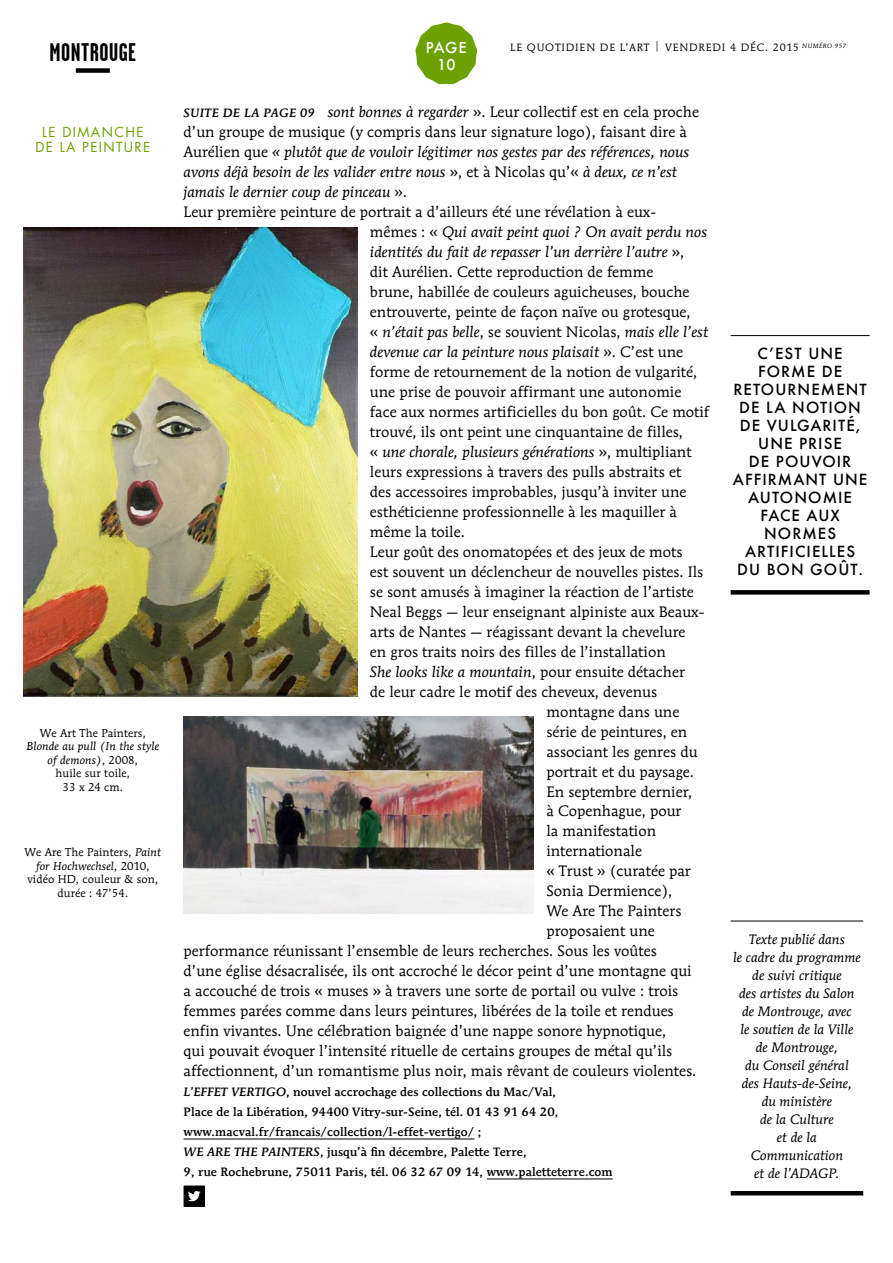
<style>
.page{position:relative;width:893px;height:1263px;background:#fff}
.page>*{position:absolute;margin:0;border:0;box-sizing:border-box;transform-origin:0 0}
._0_RUBRIQUE{font:700 25.5px "Garage Gothic";letter-spacing:.02em;color:#000}
._4_TEXTE_COURANT{font:15px/20px "Mendoza Roman";color:#000}
._4_TEXTE_COURANT-2{font:italic 15px/20px "Mendoza Roman";color:#000}
.MODULE_Exergue_Relan{font:500 15px/18px "Futura";letter-spacing:.07em;color:#000;text-align:center}
.t1{font:500 14.7px/16.5px "Futura";letter-spacing:.025em;color:#fff;text-align:center}
.MODULE_Info_en___Tex{font:italic 13.5px/18px "Mendoza Roman";color:#000;text-align:center}
._9_TOURNE_MARGE_Rapp{font:13.5px/15px "Futura";letter-spacing:.1em;color:#6ca200;text-align:center}
._7_NOTICE_Fin_d_arti{font:500 12px/20px "Mendoza Roman";letter-spacing:.01em;color:#000}
.t2{font:italic 500 12px "Mendoza Roman";letter-spacing:.03em;color:#000}
._6_LÉGENDE{font:11.25px/13.5px "Mendoza Roman";letter-spacing:.01em;color:#000;text-align:center}
.t3{font:10.5px "Mendoza Roman";letter-spacing:.08em;color:#000}
.s1{font-style:italic}
.s2{font-style:normal}
</style>
<div class="page">
<svg style="left:415px;top:22px;width:62px;height:62px"></svg>
<hr style="left:731px;top:335px;width:139px;height:1px;background:#000">
<div style="left:731px;top:590px;width:139px;height:5px;background:#000"></div>
<div style="left:76px;top:68px;width:34px;height:5px;background:#000"></div>
<hr style="left:184px;top:1138px;width:290px;height:1px;background:#000">
<hr style="left:487px;top:1178px;width:126px;height:1px;background:#000">
<svg style="left:184px;top:1185px;width:21px;height:22px"></svg>
<hr style="left:731px;top:921px;width:132px;height:1px;background:#000">
<hr style="left:731px;top:1191px;width:132px;height:4px;background:#000">
<img style="left:23px;top:227px;width:334px;height:469px">
<img style="left:184px;top:716px;width:350px;height:197px">
<p class="_0_RUBRIQUE" style="left:49px;top:38px;width:88px">MONTROUGE</p>
<p class="_9_TOURNE_MARGE_Rapp" style="left:35px;top:124px;width:117px">LE DIMANCHE<br>DE LA PEINTURE</p>
<p class="_6_LÉGENDE" style="left:27px;top:726px;width:134px">We Art The Painters,<br><span class="s1">Blonde au pull (In the style of demons)</span>, 2008,<br>huile sur toile,<br>33 x 24 cm.</p>
<p class="_6_LÉGENDE" style="left:25px;top:846px;width:138px">We Are The Painters, <span class="s1">Paint for Hochwechsel</span>, 2010, vidéo HD, couleur &amp; son, durée : 47’54.</p>
<p class="t1" style="left:426px;top:39px;width:43px">PAGE<br>10</p>
<p class="t3" style="left:510px;top:41px;width:338px">LE QUOTIDIEN DE L’ART | VENDREDI 4 DÉC. 2015 <sup>NUMÉRO</sup> <sup>957</sup></p>
<p class="_4_TEXTE_COURANT-2" style="left:184px;top:102px;width:517px;text-indent:144px">sont bonnes à regarder <span class="s2">». Leur collectif est en cela proche d’un groupe de musique (y compris dans leur signature logo), faisant dire à Aurélien que</span> « plutôt que de vouloir légitimer nos gestes par des références, nous avons déjà besoin de les valider entre nous <span class="s2">», et à Nicolas qu’«</span> à deux, ce n’est jamais le dernier coup de pinceau <span class="s2">».</span></p>
<p class="_4_TEXTE_COURANT" style="left:370px;top:202px;width:341px;text-indent:-186px">Leur première peinture de portrait a d’ailleurs été une révélation à eux-<br>mêmes : « <span class="s1">Qui avait peint quoi ? On avait perdu nos identités du fait de repasser l’un derrière l’autre</span> »,<br>dit Aurélien. Cette reproduction de femme<br>brune, habillée de couleurs aguicheuses, bouche entrouverte, peinte de façon naïve ou grotesque,<br>« <span class="s1">n’était pas belle</span>, se souvient Nicolas, <span class="s1">mais elle l’est devenue car la peinture nous plaisait</span> ». C’est une forme de retournement de la notion de vulgarité, une prise de pouvoir affirmant une autonomie face aux normes artificielles du bon goût. Ce motif trouvé, ils ont peint une cinquantaine de filles,<br>« <span class="s1">une chorale, plusieurs générations</span> », multipliant leurs expressions à travers des pulls abstraits et<br>des accessoires improbables, jusqu’à inviter une esthéticienne professionnelle à les maquiller à même la toile.</p>
<p class="_4_TEXTE_COURANT" style="left:370px;top:541px;width:314px">Leur goût des onomatopées et des jeux de mots</p>
<p class="_4_TEXTE_COURANT" style="left:370px;top:561px;width:335px">est souvent un déclencheur de nouvelles pistes. Ils</p>
<p class="_4_TEXTE_COURANT" style="left:370px;top:581px;width:325px">se sont amusés à imaginer la réaction de l’artiste</p>
<p class="_4_TEXTE_COURANT" style="left:370px;top:601px;width:336px">Neal Beggs — leur enseignant alpiniste aux Beaux-</p>
<p class="_4_TEXTE_COURANT" style="left:370px;top:621px;width:317px">arts de Nantes — réagissant devant la chevelure</p>
<p class="_4_TEXTE_COURANT" style="left:370px;top:641px;width:297px">en gros traits noirs des filles de l’installation</p>
<p class="_4_TEXTE_COURANT-2" style="left:370px;top:661px;width:316px">She looks like a mountain<span class="s2">, pour ensuite détacher</span></p>
<p class="_4_TEXTE_COURANT" style="left:370px;top:681px;width:289px">de leur cadre le motif des cheveux, devenus</p>
<p class="_4_TEXTE_COURANT" style="left:546px;top:701px;width:134px">montagne dans une</p>
<p class="_4_TEXTE_COURANT" style="left:546px;top:721px;width:142px">série de peintures, en</p>
<p class="_4_TEXTE_COURANT" style="left:546px;top:741px;width:153px">associant les genres du</p>
<p class="_4_TEXTE_COURANT" style="left:546px;top:761px;width:149px">portrait et du paysage.</p>
<p class="_4_TEXTE_COURANT" style="left:546px;top:781px;width:147px">En septembre dernier,</p>
<p class="_4_TEXTE_COURANT" style="left:546px;top:801px;width:136px">à Copenhague, pour</p>
<p class="_4_TEXTE_COURANT" style="left:546px;top:821px;width:111px">la manifestation</p>
<p class="_4_TEXTE_COURANT" style="left:546px;top:841px;width:97px">internationale</p>
<p class="_4_TEXTE_COURANT" style="left:546px;top:861px;width:146px">« Trust » (curatée par</p>
<p class="_4_TEXTE_COURANT" style="left:546px;top:881px;width:128px">Sonia Dermience),</p>
<p class="_4_TEXTE_COURANT" style="left:546px;top:901px;width:137px">We Are The Painters</p>
<p class="_4_TEXTE_COURANT" style="left:546px;top:921px;width:110px">proposaient une</p>
<p class="_4_TEXTE_COURANT" style="left:184px;top:941px;width:475px">performance réunissant l’ensemble de leurs recherches. Sous les voûtes</p>
<p class="_4_TEXTE_COURANT" style="left:184px;top:961px;width:510px">d’une église désacralisée, ils ont accroché le décor peint d’une montagne qui</p>
<p class="_4_TEXTE_COURANT" style="left:184px;top:981px;width:496px">a accouché de trois « muses » à travers une sorte de portail ou vulve : trois</p>
<p class="_4_TEXTE_COURANT" style="left:184px;top:1001px;width:492px">femmes parées comme dans leurs peintures, libérées de la toile et rendues</p>
<p class="_4_TEXTE_COURANT" style="left:184px;top:1021px;width:484px">enfin vivantes. Une célébration baignée d’une nappe sonore hypnotique,</p>
<p class="_4_TEXTE_COURANT" style="left:184px;top:1041px;width:490px">qui pouvait évoquer l’intensité rituelle de certains groupes de métal qu’ils</p>
<p class="_4_TEXTE_COURANT" style="left:184px;top:1061px;width:514px">affectionnent, d’un romantisme plus noir, mais rêvant de couleurs violentes.</p>
<p class="_7_NOTICE_Fin_d_arti" style="left:184px;top:1082px;width:376px"><span class="s1">L’EFFET VERTIGO</span>, nouvel accrochage des collections du Mac/Val,<br>Place de la Libération, 94400 Vitry-sur-Seine, tél. 01 43 91 64 20, www.macval.fr/francais/collection/l-effet-vertigo/ ;</p>
<p class="_7_NOTICE_Fin_d_arti" style="left:184px;top:1142px;width:431px"><span class="s1">WE ARE THE PAINTERS</span>, jusqu’à fin décembre, Palette Terre,<br>9, rue Rochebrune, 75011 Paris, tél. 06 32 67 09 14, www.paletteterre.com</p>
<p class="t2" style="left:184px;top:105px;width:133px">SUITE DE LA PAGE 09</p>
<p class="MODULE_Exergue_Relan" style="left:733px;top:344px;width:136px">C’EST UNE<br>FORME DE<br>RETOURNEMENT<br>DE LA NOTION<br>DE VULGARITÉ,<br>UNE PRISE<br>DE POUVOIR<br>AFFIRMANT UNE<br>AUTONOMIE<br>FACE AUX<br>NORMES<br>ARTIFICIELLES<br>DU BON GOÛT.</p>
<p class="MODULE_Info_en___Tex" style="left:733px;top:930px;width:129px">Texte publié dans<br>le cadre du programme de suivi critique<br>des artistes du Salon de Montrouge, avec<br>le soutien de la Ville de Montrouge,<br>du Conseil général<br>des Hauts-de-Seine, du ministère<br>de la Culture<br>et de la<br>Communication<br>et de l’ADAGP.</p>
</div>
